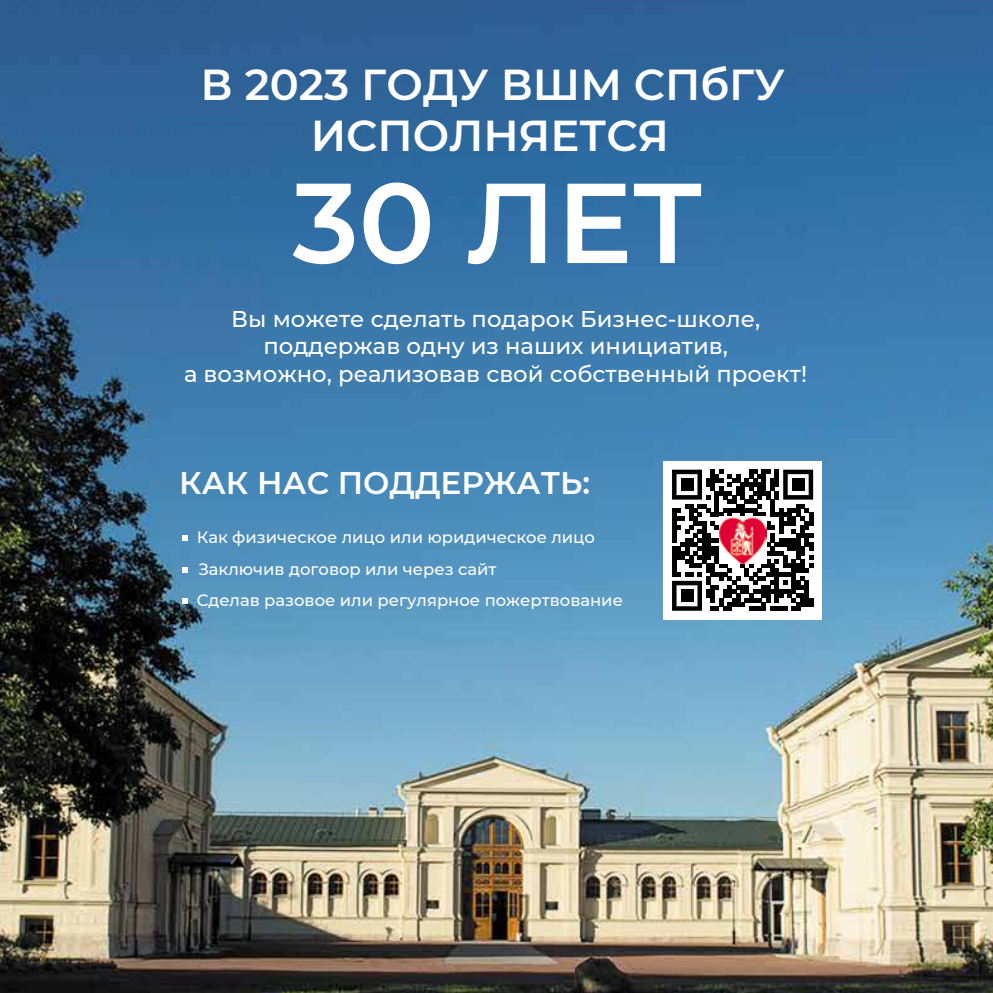
<style>
.page{position:relative;width:993px;height:993px;background:#fff}
.page>*{position:absolute;margin:0;border:0;box-sizing:border-box;transform-origin:0 0}
.t1{font:600 113.23px "Montserrat";color:#fff}
.t2{font:600 43.23px/50.8px "Montserrat";color:#fff;text-align:center}
.t3{font:600 31.15px "Montserrat";color:#fff}
.t4{font:500 22.75px/27.3px "Montserrat";color:#fff;text-align:center}
.t5{font:500 16.45px/31.5px "Montserrat";color:#fff}
</style>
<div class="page">
<img style="left:0;top:0;width:992px;height:992px">
<svg style="left:182px;top:535px;width:5px;height:6px"></svg>
<svg style="left:182px;top:566px;width:5px;height:6px"></svg>
<svg style="left:182px;top:598px;width:5px;height:5px"></svg>
<div style="left:663px;top:461px;width:158px;height:158px;background:#fff"></div>
<svg style="left:672px;top:469px;width:140px;height:141px"></svg>
<div style="left:680px;top:478px;width:13px;height:13px;background:#000"></div>
<div style="left:791px;top:478px;width:13px;height:13px;background:#000"></div>
<div style="left:680px;top:589px;width:13px;height:13px;background:#000"></div>
<img style="left:719px;top:516px;width:46px;height:47px">
<h2 class="t2" style="left:200px;top:57px;width:586px">В 2023 ГОДУ ВШМ СПбГУ<br>ИСПОЛНЯЕТСЯ</h2>
<h1 class="t1" style="left:292px;top:142px;width:411px">30 ЛЕТ</h1>
<p class="t4" style="left:184px;top:304px;width:624px">Вы можете сделать подарок Бизнес-школе, поддержав одну из наших инициатив,<br>а возможно, реализовав свой собственный проект!</p>
<h3 class="t3" style="left:179px;top:460px;width:412px">КАК НАС ПОДДЕРЖАТЬ:</h3>
<p class="t5" style="left:197px;top:520px;width:427px">Как физическое лицо или юридическое лицо<br>Заключив договор или через сайт<br>Сделав разовое или регулярное пожертвование</p>
</div>
